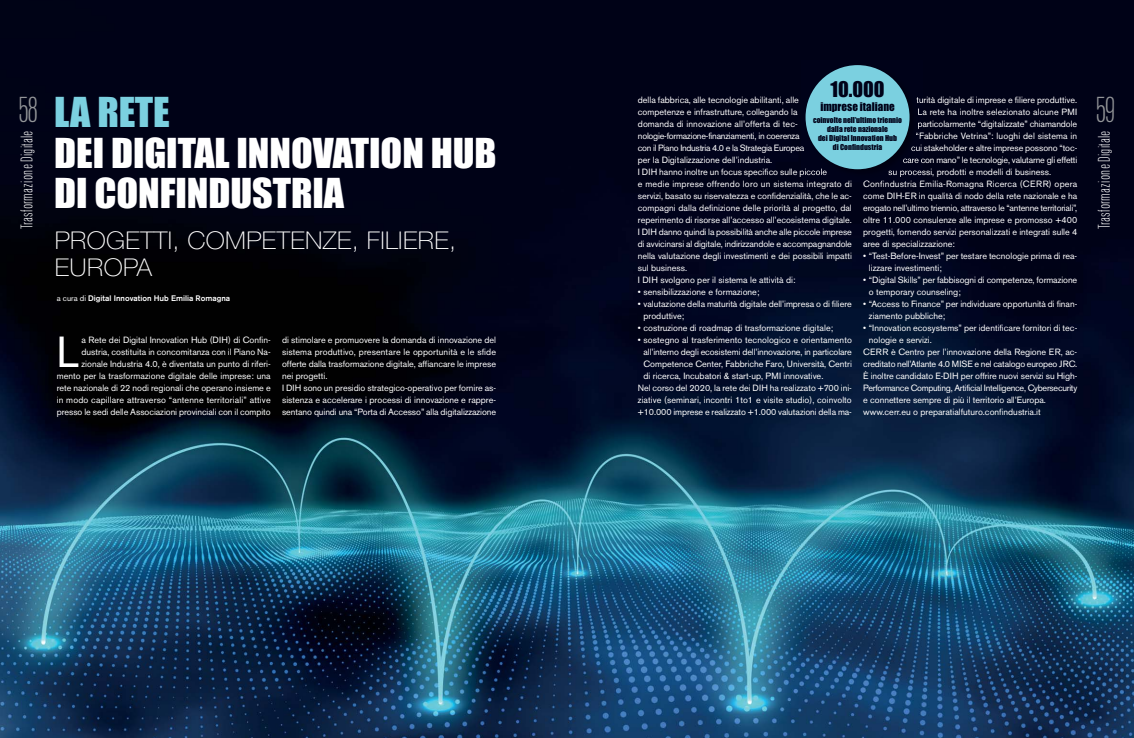
<style>
.page{position:relative;width:1134px;height:738px;background:#fff}
.page>*{position:absolute;margin:0;border:0;box-sizing:border-box;transform-origin:0 0}
.t1{font:43px "Akzidenz Grotesk BE";color:#fff}
.t2{font:38.1px/40.8px "Impact";letter-spacing:-.005em;color:#fff;scale:1.05 1}
.t3{font:38.1px "Impact";letter-spacing:-.005em;color:#7bd0e0;scale:1.05 1}
.t4{font:300 condensed 30px "OPTI Venus";color:#939598}
.t5{font:100 24.5px/26.4px "Helvetica Neue";letter-spacing:.015em;color:#fff;scale:1.05 1}
.t6{font:20px "Impact";color:#000219}
.t7{font:300 condensed 14px "OPTI Venus";letter-spacing:.02em;color:#fff}
.t8{font:11px "Impact";color:#000219}
.t9{font:9px/12px "Akzidenz Grotesk BE";color:#fff}
.t10{font:9px "Akzidenz Grotesk BE";letter-spacing:-.02em;color:#fff}
.t11{font:9px "Akzidenz Grotesk BE";letter-spacing:-.025em;color:#fff}
.t12{font:9px "Akzidenz Grotesk BE";letter-spacing:-.03em;color:#fff}
.t13{font:9px "Akzidenz Grotesk BE";letter-spacing:.02em;color:#fff}
.t14{font:500 8px "Akzidenz Grotesk BE";color:#fff}
.t15{font:7.5px/9px "Impact";color:#000219;text-align:center}
.s1{font-weight:400}
</style>
<div class="page">
<img style="left:0;top:0;width:1134px;height:737px">
<img style="left:801px;top:61px;width:121px;height:121px">
<svg style="left:911px;top:96px;width:11px;height:55px"></svg>
<img style="left:903px;top:158px;width:19px;height:5px">
<img style="left:888px;top:169px;width:34px;height:8px">
<img style="left:864px;top:180px;width:58px;height:2px">
<div style="left:805px;top:65px;width:104px;height:104px;background:#7bd0e0;border-radius:50%"></div>
<h3 class="t4" style="left:18px;top:97px;width:22px">58</h3>
<h3 class="t7" style="left:21px;top:228px;width:99px;rotate:-90deg">Trasformazione Digitale</h3>
<h2 class="t3" style="left:54px;top:96px;width:111px">LA RETE</h2>
<h2 class="t2" style="left:54px;top:134px;width:423px">DEI DIGITAL INNOVATION HUB<br>DI CONFINDUSTRIA</h2>
<h3 class="t5" style="left:55px;top:227px;width:384px">PROGETTI, COMPETENZE, FILIERE,<br>EUROPA</h3>
<p class="t14" style="left:57px;top:295px;width:175px"><span class="s1">a cura di</span> Digital Innovation Hub Emilia Romagna</p>
<p class="t9" style="left:57px;top:335px;width:216px;text-align:right">a Rete dei Digital Innovation Hub (DIH) di Confin&shy;dustria, costituita in concomitanza con il Piano Na&shy;zionale Industria 4.0, è diventata un punto di riferi&shy;mento per la trasformazione digitale delle imprese: una rete nazionale di 22 nodi regionali che operano insieme e in modo capillare attraverso “antenne territoriali” attive presso le sedi delle Associazioni provinciali con il compito</p>
<p class="t9" style="left:282px;top:335px;width:216px">di stimolare e promuovere la domanda di innovazione del sistema produttivo, presentare le opportunità e le sfide offerte dalla trasformazione digitale, affiancare le imprese nei progetti.<br>I DIH sono un presidio strategico-operativo per fornire as&shy;sistenza e accelerare i processi di innovazione e rappre&shy;sentano quindi una “Porta di Accesso” alla digitalizzazione</p>
<h1 class="t1" style="left:57px;top:336px;width:24px">L</h1>
<h3 class="t6" style="left:830px;top:81px;width:56px">10.000</h3>
<p class="t8" style="left:820px;top:102px;width:76px">imprese italiane</p>
<p class="t15" style="left:813px;top:116px;width:91px">coinvolte nell’ultimo triennio dalla rete nazionale<br>dei Digital Innovation Hub<br>di Confindustria</p>
<p class="t9" style="left:916px;top:95px;width:163px">turità digitale di imprese e filiere produttive.</p>
<p class="t9" style="left:917px;top:107px;width:161px">La rete ha inoltre selezionato alcune PMI</p>
<p class="t9" style="left:917px;top:119px;width:161px">particolarmente “digitalizzate” chiamandole</p>
<p class="t9" style="left:915px;top:131px;width:163px">“Fabbriche Vetrina”: luoghi del sistema in</p>
<p class="t9" style="left:911px;top:143px;width:168px">cui stakeholder e altre imprese possono “toc-</p>
<p class="t10" style="left:903px;top:156px;width:176px">care con mano” le tecnologie, valutarne gli effetti</p>
<p class="t9" style="left:888px;top:167px;width:164px">su processi, prodotti e modelli di business.</p>
<p class="t13" style="left:863px;top:180px;width:216px">Confindustria Emilia-Romagna Ricerca (CERR) opera</p>
<p class="t9" style="left:863px;top:191px;width:216px">come DIH-ER in qualità di nodo della rete nazionale e ha</p>
<p class="t11" style="left:863px;top:204px;width:216px">erogato nell’ultimo triennio, attraverso le “antenne territoriali”,</p>
<p class="t9" style="left:863px;top:215px;width:216px">oltre 11.000 consulenze alle imprese e promosso +400</p>
<p class="t9" style="left:863px;top:227px;width:216px">progetti, fornendo servizi personalizzati e integrati sulle 4</p>
<p class="t9" style="left:863px;top:239px;width:93px">aree di specializzazione:</p>
<p class="t9" style="left:869px;top:251px;width:210px;text-indent:-6px">• “Test-Before-Invest” per testare tecnologie prima di rea&shy;lizzare investimenti;</p>
<p class="t9" style="left:869px;top:275px;width:210px;text-indent:-6px">• “Digital Skills” per fabbisogni di competenze, formazione o temporary counseling;</p>
<p class="t9" style="left:869px;top:299px;width:210px;text-indent:-6px">• “Access to Finance” per individuare opportunità di finan&shy;ziamento pubbliche;</p>
<p class="t9" style="left:863px;top:323px;width:216px">• “Innovation ecosystems” per identificare fornitori di tec-</p>
<p class="t9" style="left:869px;top:335px;width:64px">nologie e servizi.</p>
<p class="t9" style="left:863px;top:347px;width:215px">CERR è Centro per l’innovazione della Regione ER, ac-</p>
<p class="t10" style="left:863px;top:360px;width:216px">creditato nell’Atlante 4.0 MISE e nel catalogo europeo JRC.</p>
<p class="t9" style="left:863px;top:371px;width:216px">È inoltre candidato E-DIH per offrire nuovi servizi su High-</p>
<p class="t12" style="left:863px;top:384px;width:215px">Performance Computing, Artificial Intelligence, Cybersecurity</p>
<p class="t9" style="left:863px;top:395px;width:184px">e connettere sempre di più il territorio all’Europa.</p>
<p class="t9" style="left:863px;top:407px;width:179px">www.cerr.eu o preparatialfuturo.confindustria.it</p>
<p class="t9" style="left:638px;top:95px;width:216px">della fabbrica, alle tecnologie abilitanti, alle<br>competenze e infrastrutture, collegando la<br>domanda di innovazione all’offerta di tec&shy;nologie-formazione-finanziamenti, in coerenza<br>con il Piano Industria 4.0 e la Strategia Europea<br>per la Digitalizzazione dell’industria.<br>I DIH hanno inoltre un focus specifico sulle piccole<br>e medie imprese offrendo loro un sistema integrato di servizi, basato su riservatezza e confidenzialità, che le ac&shy;compagni dalla definizione delle priorità al progetto, dal reperimento di risorse all’accesso all’ecosistema digitale.<br>I DIH danno quindi la possibilità anche alle piccole imprese di avvicinarsi al digitale, indirizzandole e accompagnandole nella valutazione degli investimenti e dei possibili impatti sul business.<br>I DIH svolgono per il sistema le attività di:</p>
<p class="t9" style="left:638px;top:287px;width:123px">• sensibilizzazione e formazione;</p>
<p class="t9" style="left:643px;top:299px;width:210px;text-indent:-6px">• valutazione della maturità digitale dell’impresa o di filiere produttive;</p>
<p class="t9" style="left:638px;top:323px;width:197px">• costruzione di roadmap di trasformazione digitale;</p>
<p class="t9" style="left:638px;top:335px;width:216px">• sostegno al trasferimento tecnologico e orientamento</p>
<p class="t9" style="left:643px;top:347px;width:210px">all’interno degli ecosistemi dell’innovazione, in particolare</p>
<p class="t9" style="left:643px;top:359px;width:210px">Competence Center, Fabbriche Faro, Università, Centri</p>
<p class="t9" style="left:643px;top:371px;width:181px">di ricerca, Incubatori &amp; start-up, PMI innovative.</p>
<p class="t9" style="left:638px;top:383px;width:215px">Nel corso del 2020, la rete dei DIH ha realizzato +700 ini-</p>
<p class="t9" style="left:638px;top:395px;width:215px">ziative (seminari, incontri 1to1 e visite studio), coinvolto</p>
<p class="t9" style="left:638px;top:407px;width:216px">+10.000 imprese e realizzato +1.000 valutazioni della ma-</p>
<h3 class="t4" style="left:1095px;top:97px;width:22px">59</h3>
<h3 class="t7" style="left:1098px;top:228px;width:99px;rotate:-90deg">Trasformazione Digitale</h3>
</div>
